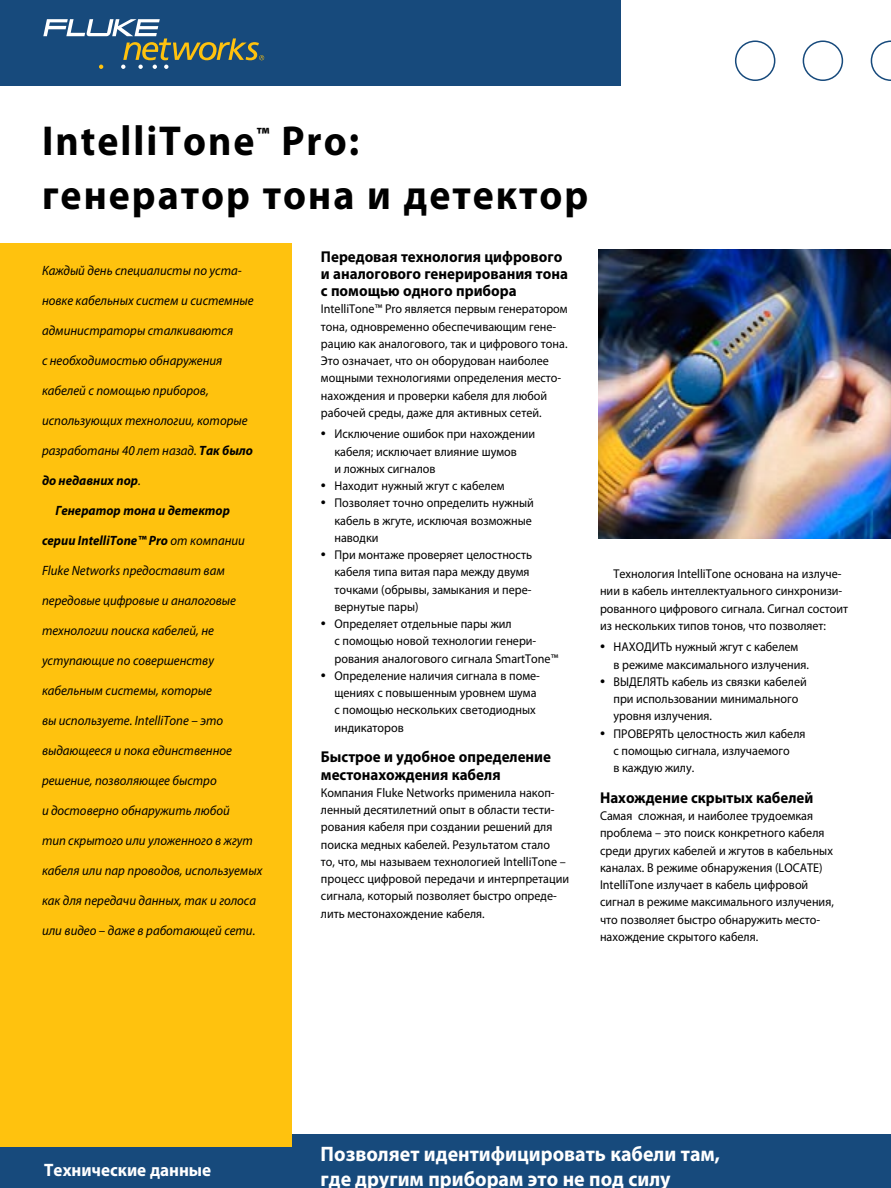
<style>
.page{position:relative;width:891px;height:1188px;background:#fff}
.page>*{position:absolute;margin:0;border:0;box-sizing:border-box;transform-origin:0 0}
.t1{font:700 42px/54px "Myriad Pro";letter-spacing:.05em;color:#000;scale:.95 1}
.t2{font:700 21px/25.2px "Myriad Pro";color:#fff;scale:.95 1}
.t3{font:700 18px "Myriad Pro";color:#fff;scale:.95 1}
.t4{font:700 15.75px/17.2px "Myriad Pro";color:#000;scale:.95 1}
.t5{font:italic 13.5px "Myriad Pro";color:#000;scale:.95 1}
.t6{font:italic 700 13.5px "Myriad Pro";color:#000;scale:.95 1}
.t7{font:12.75px/17.2px "Myriad Pro";color:#000;scale:.95 1}
.s1{font-weight:700}
.s2{font-weight:400}
.s3{font-size:18px}
</style>
<div class="page">
<div style="left:0;top:243px;width:292px;height:905px;background:#ffc20e"></div>
<div style="left:0;top:1148px;width:304px;height:40px;background:#174a7c"></div>
<div style="left:292px;top:1134px;width:599px;height:54px;background:#174a7c"></div>
<div style="left:0;top:0;width:621px;height:86px;background:#174a7c"></div>
<svg style="left:871px;top:40px;width:20px;height:41px"></svg>
<div style="left:803px;top:40px;width:40px;height:41px;border:2px solid #174a7c;border-radius:50%"></div>
<div style="left:735px;top:40px;width:40px;height:41px;border:2px solid #174a7c;border-radius:50%"></div>
<svg style="left:43px;top:19px;width:221px;height:50px"></svg>
<img style="left:599px;top:250px;width:292px;height:288px">
<h1 class="t1" style="left:42px;top:112px;width:577px">IntelliTone<sup>™</sup> Pro:<br>генератор тона и детектор</h1>
<p class="t5" style="left:42px;top:262px;width:212px">Каждый день специалисты по уста-</p>
<p class="t5" style="left:42px;top:292px;width:224px">новке кабельных систем и системные</p>
<p class="t5" style="left:42px;top:322px;width:203px">администраторы сталкиваются</p>
<p class="t5" style="left:42px;top:352px;width:191px">с необходимостью обнаружения</p>
<p class="t5" style="left:42px;top:382px;width:177px">кабелей с помощью приборов,</p>
<p class="t5" style="left:42px;top:412px;width:218px">использующих технологии, которые</p>
<p class="t5" style="left:42px;top:442px;width:224px">разработаны 40 лет назад. <span class="s1">Так было</span></p>
<p class="t6" style="left:42px;top:472px;width:106px">до недавних пор<span class="s2">.</span></p>
<p class="t6" style="left:56px;top:502px;width:185px">Генератор тона и детектор</p>
<p class="t6" style="left:42px;top:532px;width:215px">серии IntelliTone™ Pro <span class="s2">от компании</span></p>
<p class="t5" style="left:42px;top:562px;width:194px">Fluke Networks предоставит вам</p>
<p class="t5" style="left:42px;top:592px;width:206px">передовые цифровые и аналоговые</p>
<p class="t5" style="left:42px;top:622px;width:183px">технологии поиска кабелей, не</p>
<p class="t5" style="left:42px;top:652px;width:183px">уступающие по совершенству</p>
<p class="t5" style="left:42px;top:682px;width:180px">кабельным системы, которые</p>
<p class="t5" style="left:42px;top:712px;width:192px">вы используете. IntelliTone – это</p>
<p class="t5" style="left:42px;top:742px;width:201px">выдающееся и пока единственное</p>
<p class="t5" style="left:42px;top:772px;width:185px">решение, позволяющее быстро</p>
<p class="t5" style="left:42px;top:802px;width:199px">и достоверно обнаружить любой</p>
<p class="t5" style="left:42px;top:832px;width:223px">тип скрытого или уложенного в жгут</p>
<p class="t5" style="left:42px;top:862px;width:234px">кабеля или пар проводов, используемых</p>
<p class="t5" style="left:42px;top:892px;width:227px">как для передачи данных, так и голоса</p>
<p class="t5" style="left:42px;top:922px;width:226px">или видео – даже в работающей сети.</p>
<p class="t4" style="left:321px;top:247px;width:262px">Передовая технология цифрового и аналогового генерирования тона с помощью одного прибора</p>
<p class="t7" style="left:321px;top:300px;width:261px">IntelliTone™ Pro является первым генератором тона, одновременно обеспечивающим гене&shy;рацию как аналогового, так и цифрового тона.<br>Это означает, что он оборудован наиболее мощными технологиями определения место&shy;нахождения и проверки кабеля для любой рабочей среды, даже для активных сетей.</p>
<p class="t7" style="left:334px;top:425px;width:213px;text-indent:-14px"><span class="s3">•</span> Исключение ошибок при нахождении кабеля; исключает влияние шумов<br>и ложных сигналов</p>
<p class="t7" style="left:321px;top:477px;width:195px"><span class="s3">•</span> Находит нужный жгут с кабелем</p>
<p class="t7" style="left:334px;top:494px;width:211px;text-indent:-14px"><span class="s3">•</span> Позволяет точно определить нужный кабель в жгуте, исключая возможные наводки</p>
<p class="t7" style="left:334px;top:546px;width:209px;text-indent:-14px"><span class="s3">•</span> При монтаже проверяет целостность кабеля типа витая пара между двумя точками (обрывы, замыкания и пере&shy;вернутые пары)</p>
<p class="t7" style="left:334px;top:615px;width:237px;text-indent:-13px"><span class="s3">•</span> Определяет отдельные пары жил<br>с помощью новой технологии генери&shy;рования аналогового сигнала SmartTone™</p>
<p class="t7" style="left:334px;top:667px;width:218px;text-indent:-14px"><span class="s3">•</span> Определение наличия сигнала в поме&shy;щениях с повышенным уровнем шума с помощью нескольких светодиодных индикаторов</p>
<p class="t4" style="left:321px;top:748px;width:244px">Быстрое и удобное определение местонахождения кабеля</p>
<p class="t7" style="left:321px;top:784px;width:263px">Компания Fluke Networks применила накоп&shy;ленный десятилетний опыт в области тести&shy;рования кабеля при создании решений для поиска медных кабелей. Результатом стало<br>то, что, мы называем технологией IntelliTone – процесс цифровой передачи и интерпретации сигнала, который позволяет быстро опре-де&shy;лить местонахождение кабеля.</p>
<p class="t7" style="left:600px;top:565px;width:263px;text-indent:14px">Технология IntelliTone основана на излуче&shy;нии в кабель интеллектуального синхронизи&shy;рованного цифрового сигнала. Сигнал состоит из нескольких типов тонов, что позволяет:</p>
<p class="t7" style="left:614px;top:638px;width:207px;text-indent:-13px"><span class="s3">•</span> НАХОДИТЬ нужный жгут с кабелем<br>в режиме максимального излучения.</p>
<p class="t7" style="left:614px;top:673px;width:205px;text-indent:-13px"><span class="s3">•</span> ВЫДЕЛЯТЬ кабель из связки кабелей при использовании минимального уровня излучения.</p>
<p class="t7" style="left:614px;top:725px;width:204px;text-indent:-13px"><span class="s3">•</span> ПРОВЕРЯТЬ целостность жил кабеля с помощью сигнала, излучаемого<br>в каждую жилу.</p>
<p class="t4" style="left:600px;top:788px;width:226px">Нахождение скрытых кабелей</p>
<p class="t7" style="left:600px;top:807px;width:248px">Самая сложная, и наиболее трудоемкая проблема – это поиск конкретного кабеля среди других кабелей и жгутов в кабельных каналах. В режиме обнаружения (LOCATE)<br>IntelliTone излучает в кабель цифровой сигнал в режиме максимального излучения, что позволяет быстро обнаружить место&shy;нахождение скрытого кабеля.</p>
<h3 class="t3" style="left:44px;top:1158px;width:177px">Технические данные</h3>
<h2 class="t2" style="left:321px;top:1141px;width:422px">Позволяет идентифицировать кабели там, где другим приборам это не под силу</h2>
</div>
